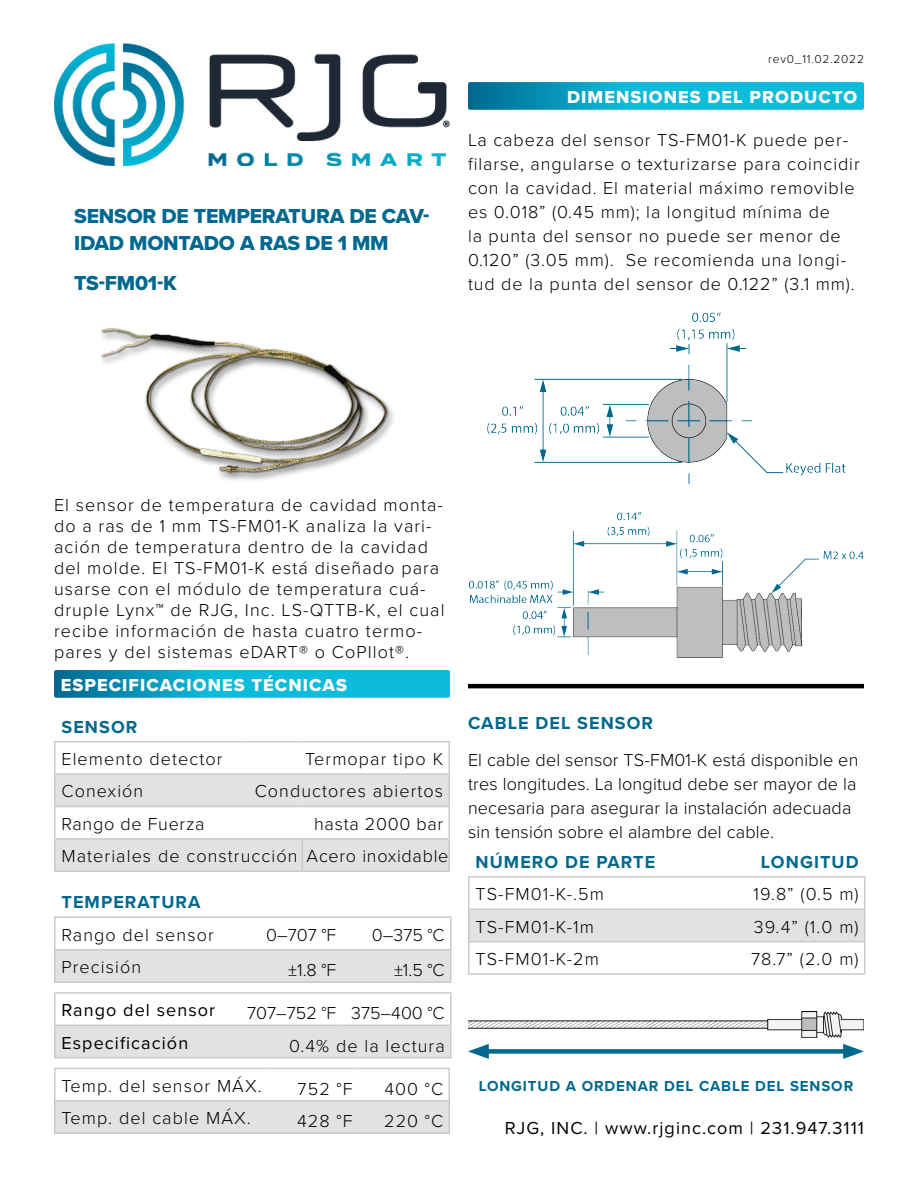
<style>
.page{position:relative;width:918px;height:1188px;background:#fff}
.page>*{position:absolute;margin:0;border:0;box-sizing:border-box;transform-origin:0 0}
.t1{font:21px/27px "Proxima Nova Extrabld";letter-spacing:-.01em;color:#00688f}
.t2{font:300 18px/21px "Proxima Nova";letter-spacing:.05em;color:#000}
.t3{font:300 18px/24px "Proxima Nova";letter-spacing:.01em;color:#000}
.t4{font:18px "Proxima Nova";letter-spacing:.06em;color:#000}
.t5{font:700 18px "Proxima Nova";letter-spacing:.06em;color:#00688f}
.t6{font:18px "Proxima Nova Extrabld";letter-spacing:.06em;color:#fff}
.t7{font:300 18px "Proxima Nova";color:#000}
.t8{font:700 15px "Proxima Nova";letter-spacing:.06em;color:#00688f}
.t9{font:300 12px "Proxima Nova";letter-spacing:.06em;color:#000}
</style>
<div class="page">
<img style="left:54px;top:44px;width:396px;height:122px">
<svg style="left:54px;top:670px;width:396px;height:28px;background:#0caacb"></svg>
<svg style="left:468px;top:82px;width:396px;height:28px;background:#0caacb"></svg>
<svg style="left:56px;top:775px;width:392px;height:96px"></svg>
<hr style="left:54px;top:741px;width:189px;height:1px;background:#cdc9c8">
<hr style="left:54px;top:742px;width:2px;height:31px;background:#cdc9c8">
<hr style="left:243px;top:741px;width:59px;height:1px;background:#cdc9c8">
<hr style="left:302px;top:741px;width:148px;height:1px;background:#cdc9c8">
<hr style="left:448px;top:742px;width:2px;height:31px;background:#cdc9c8">
<hr style="left:54px;top:773px;width:189px;height:2px;background:#cdc9c8">
<hr style="left:54px;top:775px;width:2px;height:31px;background:#cdc9c8">
<hr style="left:243px;top:773px;width:59px;height:2px;background:#cdc9c8">
<hr style="left:302px;top:773px;width:148px;height:2px;background:#cdc9c8">
<hr style="left:448px;top:775px;width:2px;height:31px;background:#cdc9c8">
<hr style="left:54px;top:806px;width:189px;height:1px;background:#cdc9c8">
<hr style="left:54px;top:807px;width:2px;height:31px;background:#cdc9c8">
<hr style="left:243px;top:806px;width:59px;height:1px;background:#cdc9c8">
<hr style="left:302px;top:806px;width:148px;height:1px;background:#cdc9c8">
<hr style="left:448px;top:807px;width:2px;height:31px;background:#cdc9c8">
<hr style="left:54px;top:838px;width:189px;height:2px;background:#cdc9c8">
<hr style="left:54px;top:840px;width:2px;height:31px;background:#cdc9c8">
<hr style="left:243px;top:838px;width:59px;height:2px;background:#cdc9c8">
<hr style="left:302px;top:838px;width:148px;height:2px;background:#cdc9c8">
<hr style="left:302px;top:840px;width:1px;height:31px;background:#cdc9c8">
<hr style="left:448px;top:840px;width:2px;height:31px;background:#cdc9c8">
<hr style="left:54px;top:871px;width:189px;height:1px;background:#cdc9c8">
<hr style="left:243px;top:871px;width:59px;height:1px;background:#cdc9c8">
<hr style="left:302px;top:871px;width:148px;height:1px;background:#cdc9c8">
<div style="left:56px;top:951px;width:394px;height:30px;background:#e2e2e1"></div>
<hr style="left:54px;top:916px;width:180px;height:2px;background:#cdc9c8">
<hr style="left:54px;top:918px;width:2px;height:31px;background:#cdc9c8">
<hr style="left:234px;top:916px;width:108px;height:2px;background:#cdc9c8">
<hr style="left:342px;top:916px;width:109px;height:2px;background:#cdc9c8">
<hr style="left:450px;top:918px;width:2px;height:31px;background:#cdc9c8">
<hr style="left:54px;top:949px;width:180px;height:2px;background:#cdc9c8">
<hr style="left:54px;top:951px;width:2px;height:30px;background:#cdc9c8">
<hr style="left:234px;top:949px;width:108px;height:2px;background:#cdc9c8">
<hr style="left:342px;top:949px;width:109px;height:2px;background:#cdc9c8">
<hr style="left:450px;top:951px;width:2px;height:30px;background:#cdc9c8">
<hr style="left:54px;top:981px;width:180px;height:2px;background:#cdc9c8">
<hr style="left:234px;top:981px;width:108px;height:2px;background:#cdc9c8">
<hr style="left:342px;top:981px;width:109px;height:2px;background:#cdc9c8">
<div style="left:56px;top:1026px;width:394px;height:31px;background:#e2e2e1"></div>
<hr style="left:54px;top:992px;width:180px;height:2px;background:#cdc9c8">
<hr style="left:54px;top:994px;width:2px;height:31px;background:#cdc9c8">
<hr style="left:234px;top:992px;width:108px;height:2px;background:#cdc9c8">
<hr style="left:342px;top:992px;width:109px;height:2px;background:#cdc9c8">
<hr style="left:450px;top:994px;width:2px;height:31px;background:#cdc9c8">
<hr style="left:54px;top:1025px;width:180px;height:1px;background:#cdc9c8">
<hr style="left:54px;top:1026px;width:2px;height:31px;background:#cdc9c8">
<hr style="left:234px;top:1025px;width:108px;height:1px;background:#cdc9c8">
<hr style="left:342px;top:1025px;width:109px;height:1px;background:#cdc9c8">
<hr style="left:54px;top:1057px;width:180px;height:1px;background:#cdc9c8">
<hr style="left:234px;top:1057px;width:108px;height:1px;background:#cdc9c8">
<hr style="left:342px;top:1057px;width:109px;height:1px;background:#cdc9c8">
<hr style="left:450px;top:1026px;width:2px;height:31px;background:#cdc9c8">
<div style="left:56px;top:1102px;width:392px;height:30px;background:#e2e2e1"></div>
<hr style="left:54px;top:1068px;width:214px;height:1px;background:#cdc9c8">
<hr style="left:54px;top:1069px;width:2px;height:31px;background:#cdc9c8">
<hr style="left:268px;top:1068px;width:91px;height:1px;background:#cdc9c8">
<hr style="left:359px;top:1068px;width:91px;height:1px;background:#cdc9c8">
<hr style="left:448px;top:1069px;width:2px;height:31px;background:#cdc9c8">
<hr style="left:54px;top:1100px;width:214px;height:2px;background:#cdc9c8">
<hr style="left:54px;top:1102px;width:2px;height:30px;background:#cdc9c8">
<hr style="left:268px;top:1100px;width:91px;height:2px;background:#cdc9c8">
<hr style="left:359px;top:1100px;width:91px;height:2px;background:#cdc9c8">
<hr style="left:448px;top:1102px;width:2px;height:30px;background:#cdc9c8">
<hr style="left:54px;top:1132px;width:214px;height:2px;background:#cdc9c8">
<hr style="left:268px;top:1132px;width:91px;height:2px;background:#cdc9c8">
<hr style="left:359px;top:1132px;width:91px;height:2px;background:#cdc9c8">
<img style="left:487px;top:312px;width:358px;height:171px">
<img style="left:468px;top:512px;width:396px;height:146px">
<div style="left:470px;top:910px;width:394px;height:31px;background:#e2e2e1"></div>
<hr style="left:468px;top:876px;width:215px;height:2px;background:#cdc9c8">
<hr style="left:468px;top:878px;width:2px;height:31px;background:#cdc9c8">
<hr style="left:683px;top:876px;width:182px;height:2px;background:#cdc9c8">
<hr style="left:864px;top:878px;width:2px;height:31px;background:#cdc9c8">
<hr style="left:468px;top:909px;width:215px;height:1px;background:#cdc9c8">
<hr style="left:468px;top:910px;width:2px;height:31px;background:#cdc9c8">
<hr style="left:683px;top:909px;width:182px;height:1px;background:#cdc9c8">
<hr style="left:864px;top:910px;width:2px;height:31px;background:#cdc9c8">
<hr style="left:468px;top:941px;width:215px;height:1px;background:#cdc9c8">
<hr style="left:468px;top:942px;width:2px;height:31px;background:#cdc9c8">
<hr style="left:683px;top:941px;width:182px;height:1px;background:#cdc9c8">
<hr style="left:864px;top:942px;width:2px;height:31px;background:#cdc9c8">
<hr style="left:468px;top:973px;width:215px;height:2px;background:#cdc9c8">
<hr style="left:683px;top:973px;width:182px;height:2px;background:#cdc9c8">
<img style="left:101px;top:328px;width:293px;height:153px">
<hr style="left:468px;top:684px;width:396px;height:4px;background:#000">
<div style="left:481px;top:1049px;width:370px;height:5px;background:#00688f"></div>
<svg style="left:468px;top:1044px;width:21px;height:15px"></svg>
<svg style="left:843px;top:1044px;width:21px;height:15px"></svg>
<img style="left:468px;top:1011px;width:396px;height:26px">
<p class="t1" style="left:74px;top:202px;width:357px">SENSOR DE TEMPERATURA DE CAV‑<br>IDAD MONTADO A RAS DE 1 MM</p>
<p class="t1" style="left:74px;top:269px;width:104px">TS‑FM01‑K</p>
<p class="t9" style="left:768px;top:51px;width:97px">rev0_11.02.2022</p>
<p class="t6" style="left:567px;top:84px;width:292px">DIMENSIONES DEL PRODUCTO</p>
<p class="t2" style="left:468px;top:127px;width:393px;line-height:24px">La cabeza del sensor TS‑FM01‑K puede per‑ filarse, angularse o texturizarse para coincidir con la cavidad. El material máximo removible es 0.018” (0.45 mm); la longitud mínima de<br>la punta del sensor no puede ser menor de 0.120” (3.05 mm). Se recomienda una longi‑ tud de la punta del sensor de 0.122” (3.1 mm).</p>
<p class="t2" style="left:54px;top:493px;width:392px">El sensor de temperatura de cavidad monta‑ do a ras de 1 mm TS‑FM01‑K analiza la vari‑ ación de temperatura dentro de la cavidad del molde. El TS‑FM01‑K está diseñado para usarse con el módulo de temperatura cuá‑ druple Lynx™ de RJG, Inc. LS‑QTTB‑K, el cual recibe información de hasta cuatro termo‑ pares y del sistemas eDART® o CoPIlot®.</p>
<p class="t6" style="left:61px;top:672px;width:288px">ESPECIFICACIONES TÉCNICAS</p>
<p class="t5" style="left:62px;top:713px;width:77px">SENSOR</p>
<p class="t2" style="left:62px;top:748px;width:162px">Elemento detector</p>
<p class="t2" style="left:305px;top:748px;width:140px">Termopar tipo K</p>
<p class="t2" style="left:62px;top:780px;width:83px">Conexión</p>
<p class="t2" style="left:255px;top:780px;width:190px">Conductores abiertos</p>
<p class="t2" style="left:62px;top:812px;width:145px">Rango de Fuerza</p>
<p class="t2" style="left:62px;top:807px;width:389px;line-height:32.4px;text-align:right">hasta 2000 bar<br>Materiales de construcción Acero inoxidable</p>
<p class="t5" style="left:62px;top:889px;width:141px">TEMPERATURA</p>
<p class="t2" style="left:62px;top:923px;width:154px">Rango del sensor</p>
<p class="t2" style="left:266px;top:923px;width:72px">0–707 °F</p>
<p class="t2" style="left:372px;top:923px;width:74px">0–375 °C</p>
<p class="t2" style="left:62px;top:956px;width:81px">Precisión</p>
<p class="t2" style="left:288px;top:959px;width:50px">±1.8 °F</p>
<p class="t2" style="left:394px;top:959px;width:52px">±1.5 °C</p>
<p class="t4" style="left:62px;top:997px;width:155px">Rango del sensor</p>
<p class="t7" style="left:247px;top:1000px;width:199px">707–752 °F 375–400 °C</p>
<p class="t4" style="left:62px;top:1029px;width:128px">Especificación</p>
<p class="t2" style="left:289px;top:1034px;width:157px">0.4% de la lectura</p>
<p class="t2" style="left:62px;top:1074px;width:202px">Temp. del sensor MÁX.</p>
<p class="t2" style="left:298px;top:1077px;width:56px">752 °F</p>
<p class="t2" style="left:384px;top:1077px;width:60px">400 °C</p>
<p class="t2" style="left:62px;top:1107px;width:191px">Temp. del cable MÁX.</p>
<p class="t2" style="left:297px;top:1110px;width:57px">428 °F</p>
<p class="t2" style="left:384px;top:1110px;width:61px">220 °C</p>
<p class="t5" style="left:468px;top:710px;width:187px">CABLE DEL SENSOR</p>
<p class="t3" style="left:468px;top:747px;width:392px">El cable del sensor TS‑FM01‑K está disponible en tres longitudes. La longitud debe ser mayor de la necesaria para asegurar la instalación adecuada sin tensión sobre el alambre del cable.</p>
<p class="t5" style="left:476px;top:848px;width:181px">NÚMERO DE PARTE</p>
<p class="t5" style="left:761px;top:848px;width:99px">LONGITUD</p>
<p class="t2" style="left:476px;top:883px;width:130px">TS‑FM01‑K‑.5m</p>
<p class="t2" style="left:753px;top:883px;width:107px">19.8” (0.5 m)</p>
<p class="t2" style="left:476px;top:915px;width:120px">TS‑FM01‑K‑1m</p>
<p class="t2" style="left:754px;top:915px;width:106px">39.4” (1.0 m)</p>
<p class="t2" style="left:476px;top:947px;width:125px">TS‑FM01‑K‑2m</p>
<p class="t2" style="left:751px;top:947px;width:109px">78.7” (2.0 m)</p>
<p class="t8" style="left:479px;top:1075px;width:376px">LONGITUD A ORDENAR DEL CABLE DEL SENSOR</p>
<p class="t4" style="left:505px;top:1115px;width:361px">RJG, INC. | www.rjginc.com | 231.947.3111</p>
</div>
